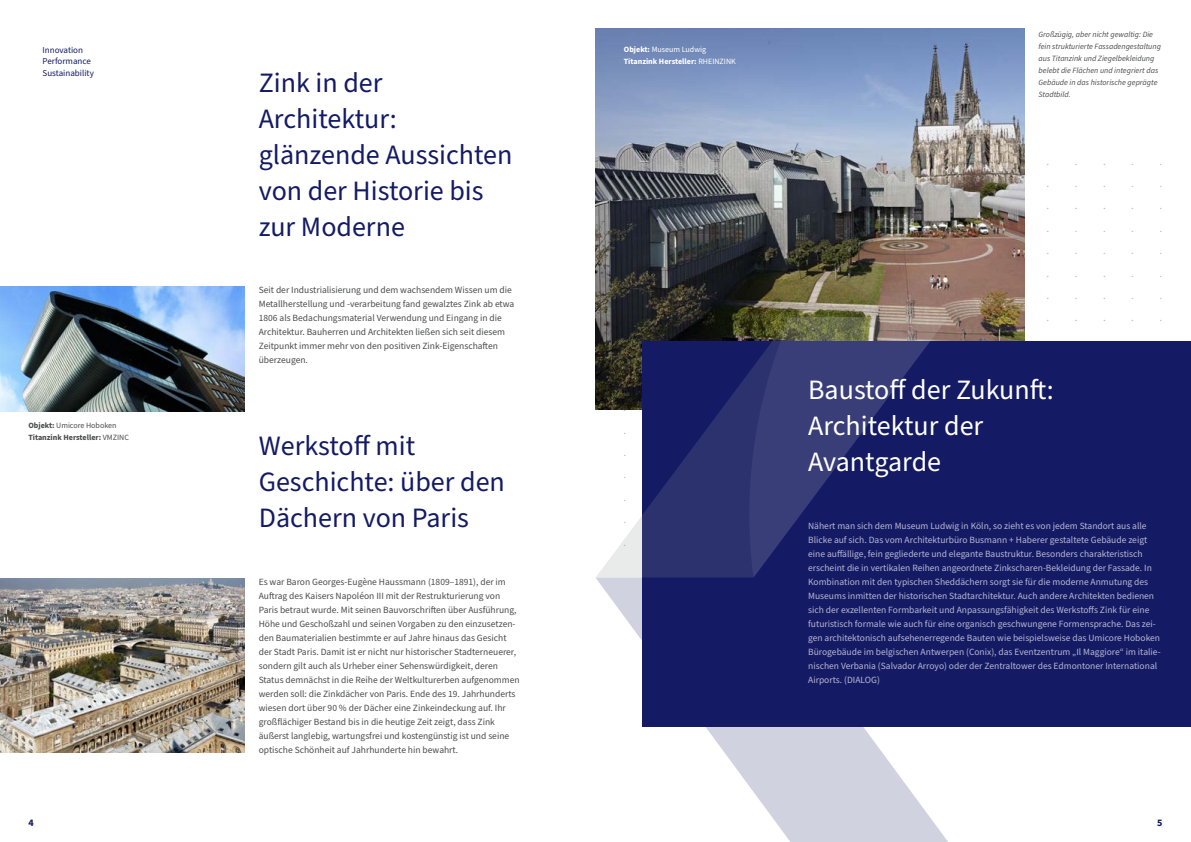
<style>
.page{position:relative;width:1191px;height:842px;background:#fff}
.page>*{position:absolute;margin:0;border:0;box-sizing:border-box;transform-origin:0 0}
.t1{font:28px/36px "Source Sans Pro";color:#141b64}
.t2{font:28px/36px "Source Sans Pro";color:#fff}
.t3{font:12px/22.4px "Minion Pro";color:#b8b7d1}
.t4{font:700 10px "Source Sans Pro";color:#141b64}
.t5{font:9.5px/14px "Source Sans Pro";color:#4b4c4d}
.t6{font:9.5px/14px "Source Sans Pro";color:#b8b7d1}
.t7{font:9px/11.3px "Source Sans Pro";color:#141b64}
.t8{font:italic 8px/12px "Source Sans Pro";color:#4b4c4d}
.t9{font:700 8px/12px "Source Sans Pro";color:#fff}
.t10{font:700 8px/12px "Source Sans Pro";color:#4b4c4d}
.s1{font-weight:400}
</style>
<div class="page">
<img style="left:595px;top:28px;width:429px;height:314px">
<div style="left:642px;top:342px;width:549px;height:385px;background:#141b64"></div>
<svg style="left:595px;top:317px;width:154px;height:261px"></svg>
<svg style="left:749px;top:317px;width:199px;height:261px"></svg>
<svg style="left:596px;top:578px;width:352px;height:264px"></svg>
<img style="left:0;top:286px;width:244px;height:125px">
<img style="left:0;top:578px;width:244px;height:174px">
<p class="t7" style="left:43px;top:45px;width:53px">Innovation<br>Performance<br>Sustainability</p>
<p class="t9" style="left:624px;top:44px;width:113px">Objekt: <span class="s1">Museum Ludwig<br></span>Titanzink Hersteller: <span class="s1">RHEINZINK</span></p>
<h1 class="t1" style="left:259px;top:66px;width:255px">Zink in der<br>Architektur: glänzende Aussichten von der Historie bis zur Moderne</h1>
<p class="t10" style="left:28px;top:419px;width:102px">Objekt: <span class="s1">Umicore Hoboken<br></span>Titanzink Hersteller: <span class="s1">VMZINC</span></p>
<p class="t5" style="left:259px;top:283px;width:257px">Seit der Industrialisierung und dem wachsendem Wissen um die Metallherstellung und -verarbeitung fand gewalztes Zink ab etwa 1806 als Bedachungsmaterial Verwendung und Eingang in die Architektur. Bauherren und Architekten ließen sich seit diesem Zeitpunkt immer mehr von den positiven Zink-Eigenschaften überzeugen.</p>
<h1 class="t1" style="left:259px;top:429px;width:248px">Werkstoff mit<br>Geschichte: über den<br>Dächern von Paris</h1>
<p class="t5" style="left:259px;top:575px;width:262px">Es war Baron Georges-Eugène Haussmann (1809–1891), der im Auftrag des Kaisers Napoléon III mit der Restrukturierung von Paris betraut wurde. Mit seinen Bauvorschriften über Ausführung, Höhe und Geschoßzahl und seinen Vorgaben zu den einzusetzen&shy;den Baumaterialien bestimmte er auf Jahre hinaus das Gesicht der Stadt Paris. Damit ist er nicht nur historischer Stadterneuerer, sondern gilt auch als Urheber einer Sehenswürdigkeit, deren Status demnächst in die Reihe der Weltkulturerben aufgenommen werden soll: die Zinkdächer von Paris. Ende des 19. Jahrhunderts wiesen dort über 90 % der Dächer eine Zinkeindeckung auf. Ihr großflächiger Bestand bis in die heutige Zeit zeigt, dass Zink äußerst langlebig, wartungsfrei und kostengünstig ist und seine optische Schönheit auf Jahrhunderte hin bewahrt.</p>
<p class="t3" style="left:623px;top:396px;width:4px">. .</p>
<p class="t3" style="left:623px;top:441px;width:4px">. .</p>
<p class="t3" style="left:623px;top:486px;width:4px">. .</p>
<p class="t3" style="left:623px;top:531px;width:4px">.</p>
<p class="t8" style="left:1038px;top:28px;width:124px">Großzügig, aber nicht gewaltig: Die fein strukturierte Fassadengestaltung aus Titanzink und Ziegelbekleidung belebt die Flächen und integriert das Gebäude in das historische geprägte Stadtbild.</p>
<p class="t3" style="left:1046px;top:150px;width:4px">.</p>
<p class="t3" style="left:1074px;top:150px;width:4px">.</p>
<p class="t3" style="left:1103px;top:150px;width:4px">.</p>
<p class="t3" style="left:1131px;top:150px;width:4px">.</p>
<p class="t3" style="left:1159px;top:150px;width:4px">.</p>
<p class="t3" style="left:1046px;top:172px;width:4px">.</p>
<p class="t3" style="left:1074px;top:172px;width:4px">.</p>
<p class="t3" style="left:1103px;top:172px;width:4px">.</p>
<p class="t3" style="left:1131px;top:172px;width:4px">.</p>
<p class="t3" style="left:1159px;top:172px;width:4px">.</p>
<p class="t3" style="left:1046px;top:194px;width:4px">.</p>
<p class="t3" style="left:1074px;top:194px;width:4px">.</p>
<p class="t3" style="left:1103px;top:194px;width:4px">.</p>
<p class="t3" style="left:1131px;top:194px;width:4px">.</p>
<p class="t3" style="left:1159px;top:194px;width:4px">.</p>
<p class="t3" style="left:1046px;top:217px;width:4px">.</p>
<p class="t3" style="left:1074px;top:217px;width:4px">.</p>
<p class="t3" style="left:1103px;top:217px;width:4px">.</p>
<p class="t3" style="left:1131px;top:217px;width:4px">.</p>
<p class="t3" style="left:1159px;top:217px;width:4px">.</p>
<p class="t3" style="left:1046px;top:239px;width:4px">.</p>
<p class="t3" style="left:1074px;top:239px;width:4px">.</p>
<p class="t3" style="left:1103px;top:239px;width:4px">.</p>
<p class="t3" style="left:1131px;top:239px;width:4px">.</p>
<p class="t3" style="left:1159px;top:239px;width:4px">.</p>
<p class="t3" style="left:1046px;top:262px;width:4px">.</p>
<p class="t3" style="left:1074px;top:262px;width:4px">.</p>
<p class="t3" style="left:1103px;top:262px;width:4px">.</p>
<p class="t3" style="left:1131px;top:262px;width:4px">.</p>
<p class="t3" style="left:1159px;top:262px;width:4px">.</p>
<p class="t3" style="left:1046px;top:284px;width:4px">.</p>
<p class="t3" style="left:1074px;top:284px;width:4px">.</p>
<p class="t3" style="left:1103px;top:284px;width:4px">.</p>
<p class="t3" style="left:1131px;top:284px;width:4px">.</p>
<p class="t3" style="left:1159px;top:284px;width:4px">.</p>
<p class="t3" style="left:1046px;top:306px;width:4px">.</p>
<p class="t3" style="left:1074px;top:306px;width:4px">.</p>
<p class="t3" style="left:1103px;top:306px;width:4px">.</p>
<p class="t3" style="left:1131px;top:306px;width:4px">.</p>
<p class="t3" style="left:1159px;top:306px;width:4px">.</p>
<h1 class="t2" style="left:808px;top:373px;width:247px">Baustoff der Zukunft:<br>Architektur der<br>Avantgarde</h1>
<p class="t3" style="left:821px;top:374px;width:4px">.</p>
<p class="t3" style="left:849px;top:374px;width:4px">.</p>
<p class="t3" style="left:877px;top:374px;width:4px">.</p>
<p class="t3" style="left:933px;top:374px;width:4px">.</p>
<p class="t3" style="left:962px;top:374px;width:4px">.</p>
<p class="t3" style="left:990px;top:374px;width:4px">.</p>
<p class="t3" style="left:1018px;top:374px;width:4px">.</p>
<p class="t3" style="left:1046px;top:374px;width:4px">.</p>
<p class="t3" style="left:821px;top:419px;width:4px">.</p>
<p class="t3" style="left:849px;top:419px;width:4px">.</p>
<p class="t3" style="left:877px;top:419px;width:4px">.</p>
<p class="t3" style="left:905px;top:419px;width:4px">.</p>
<p class="t3" style="left:962px;top:419px;width:4px">.</p>
<p class="t3" style="left:877px;top:463px;width:4px">.</p>
<p class="t6" style="left:808px;top:519px;width:354px">Nähert man sich dem Museum Ludwig in Köln, so zieht es von jedem Standort aus alle Blicke auf sich. Das vom Architekturbüro Busmann + Haberer gestaltete Gebäude zeigt eine auffällige, fein gegliederte und elegante Baustruktur. Besonders charakteristisch erscheint die in vertikalen Reihen angeordnete Zinkscharen-Bekleidung der Fassade. In Kombination mit den typischen Sheddächern sorgt sie für die moderne Anmutung des Museums inmitten der historischen Stadtarchitektur. Auch andere Architekten bedienen sich der exzellenten Formbarkeit und Anpassungsfähigkeit des Werkstoffs Zink für eine futuristisch formale wie auch für eine organisch geschwungene Formensprache. Das zei&shy;gen architektonisch aufsehenerregende Bauten wie beispielsweise das Umicore Hoboken Bürogebäude im belgischen Antwerpen (Conix), das Eventzentrum „Il Maggiore“ im italie&shy;nischen Verbania (Salvador Arroyo) oder der Zentraltower des Edmontoner International Airports. (DIALOG)</p>
<p class="t3" style="left:877px;top:508px;width:4px">.</p>
<p class="t3" style="left:962px;top:508px;width:4px">.</p>
<p class="t4" style="left:28px;top:816px;width:7px">4</p>
<p class="t4" style="left:1157px;top:816px;width:7px">5</p>
</div>
